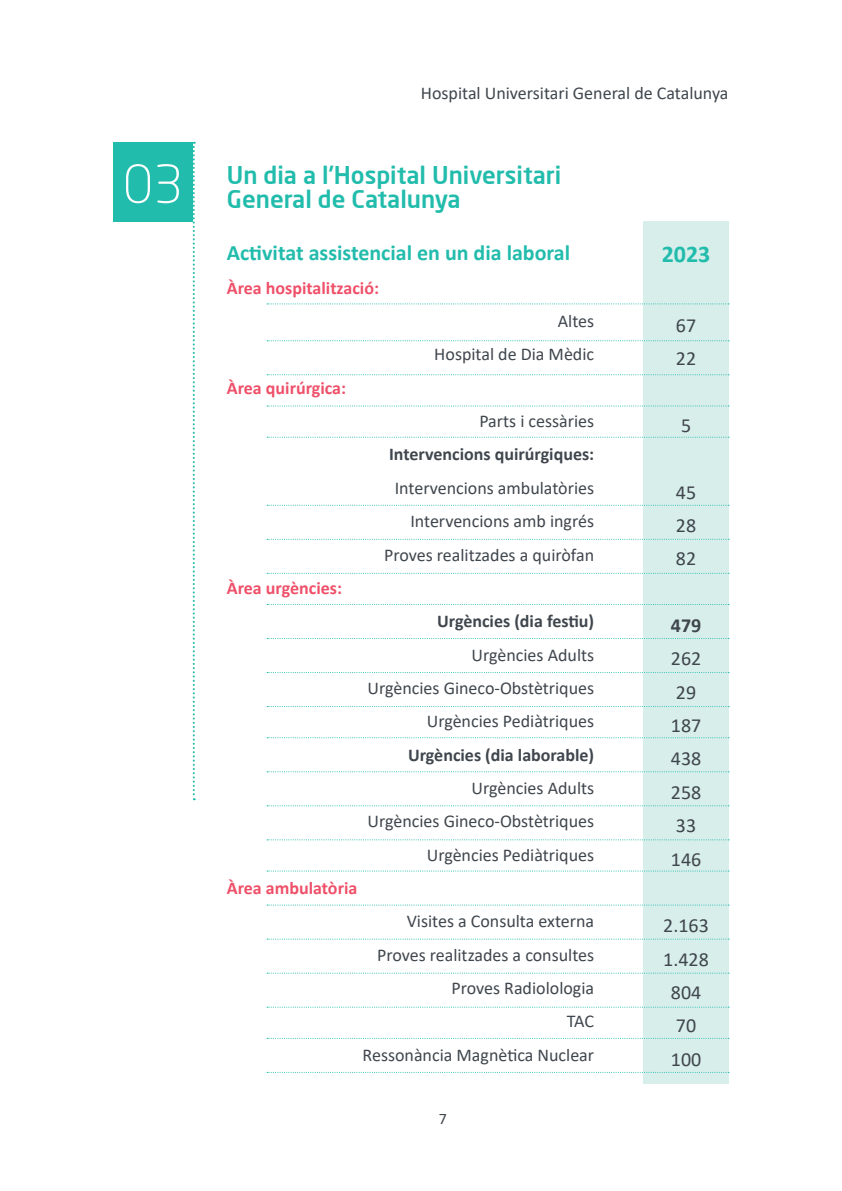
<style>
.page{position:relative;width:842px;height:1191px;background:#fff}
.page>*{position:absolute;margin:0;border:0;box-sizing:border-box;transform-origin:0 0}
.t1{font:300 52px "Neo Sans";color:#fff}
.t2{font:500 24px "Neo Sans";color:#22bcac}
.t3{font:700 24px "Calibri";color:#22bcac}
.t4{font:700 22px "Calibri";color:#22bcac}
.t5{font:20px "Calibri";color:#3f464d}
.t6{font:700 20px "Calibri";color:#3f464d}
.t7{font:18px "Calibri";color:#3f464d}
.t8{font:700 18px "Calibri";color:#3f464d}
.t9{font:700 18px "Calibri";color:#ef5069}
.t10{font:16px "Calibri";color:#3f464d}
</style>
<div class="page">
<div style="left:643px;top:221px;width:86px;height:862px;background:#d8eeeb"></div>
<div style="left:113px;top:142px;width:80px;height:80px;background:#22bcac"></div>
<svg style="left:193px;top:142px;width:2px;height:658px"></svg>
<svg style="left:267px;top:303px;width:462px;height:1px"></svg>
<svg style="left:267px;top:340px;width:462px;height:1px"></svg>
<svg style="left:267px;top:374px;width:462px;height:1px"></svg>
<svg style="left:267px;top:437px;width:462px;height:1px"></svg>
<svg style="left:267px;top:405px;width:462px;height:1px"></svg>
<svg style="left:267px;top:573px;width:462px;height:1px"></svg>
<svg style="left:267px;top:672px;width:462px;height:1px"></svg>
<svg style="left:267px;top:505px;width:462px;height:1px"></svg>
<svg style="left:267px;top:604px;width:462px;height:1px"></svg>
<svg style="left:267px;top:706px;width:462px;height:1px"></svg>
<svg style="left:267px;top:539px;width:462px;height:1px"></svg>
<svg style="left:267px;top:638px;width:462px;height:1px"></svg>
<svg style="left:267px;top:737px;width:462px;height:1px"></svg>
<svg style="left:267px;top:771px;width:462px;height:1px"></svg>
<svg style="left:267px;top:805px;width:462px;height:1px"></svg>
<svg style="left:267px;top:839px;width:462px;height:1px"></svg>
<svg style="left:267px;top:870px;width:462px;height:1px"></svg>
<svg style="left:267px;top:904px;width:462px;height:1px"></svg>
<svg style="left:267px;top:938px;width:462px;height:1px"></svg>
<svg style="left:267px;top:972px;width:462px;height:1px"></svg>
<svg style="left:267px;top:1006px;width:462px;height:1px"></svg>
<svg style="left:267px;top:1037px;width:462px;height:1px"></svg>
<p class="t1" style="left:123px;top:153px;width:62px">03</p>
<p class="t7" style="left:421px;top:80px;width:309px">Hospital Universitari General de Catalunya</p>
<p class="t2" style="left:227px;top:160px;width:336px">Un dia a l’Hospital Universitari</p>
<p class="t2" style="left:227px;top:184px;width:235px">General de Catalunya</p>
<p class="t4" style="left:227px;top:237px;width:345px">Activitat assistencial en un dia laboral</p>
<p class="t9" style="left:227px;top:275px;width:154px">Àrea hospitalització:</p>
<p class="t7" style="left:558px;top:308px;width:38px">Altes</p>
<p class="t7" style="left:434px;top:342px;width:161px">Hospital de Dia Mèdic</p>
<p class="t9" style="left:227px;top:375px;width:121px">Àrea quirúrgica:</p>
<p class="t7" style="left:479px;top:409px;width:116px">Parts i cessàries</p>
<p class="t8" style="left:389px;top:442px;width:207px">Intervencions quirúrgiques:</p>
<p class="t7" style="left:395px;top:475px;width:201px">Intervencions ambulatòries</p>
<p class="t7" style="left:410px;top:509px;width:185px">Intervencions amb ingrés</p>
<p class="t7" style="left:384px;top:542px;width:212px">Proves realitzades a quiròfan</p>
<p class="t9" style="left:227px;top:575px;width:117px">Àrea urgències:</p>
<p class="t8" style="left:437px;top:608px;width:159px">Urgències (dia festiu)</p>
<p class="t7" style="left:471px;top:642px;width:124px">Urgències Adults</p>
<p class="t7" style="left:367px;top:675px;width:228px">Urgències Gineco-Obstètriques</p>
<p class="t7" style="left:427px;top:709px;width:169px">Urgències Pediàtriques</p>
<p class="t8" style="left:408px;top:742px;width:188px">Urgències (dia laborable)</p>
<p class="t7" style="left:471px;top:775px;width:124px">Urgències Adults</p>
<p class="t7" style="left:367px;top:809px;width:228px">Urgències Gineco-Obstètriques</p>
<p class="t7" style="left:427px;top:842px;width:169px">Urgències Pediàtriques</p>
<p class="t9" style="left:227px;top:875px;width:132px">Àrea ambulatòria</p>
<p class="t7" style="left:407px;top:909px;width:189px">Visites a Consulta externa</p>
<p class="t7" style="left:377px;top:942px;width:219px">Proves realitzades a consultes</p>
<p class="t7" style="left:451px;top:975px;width:144px">Proves Radiolologia</p>
<p class="t7" style="left:567px;top:1009px;width:29px">TAC</p>
<p class="t7" style="left:363px;top:1042px;width:233px">Ressonància Magnètica Nuclear</p>
<p class="t10" style="left:439px;top:1107px;width:10px">7</p>
<p class="t3" style="left:662px;top:237px;width:50px">2023</p>
<p class="t5" style="left:676px;top:311px;width:22px">67</p>
<p class="t5" style="left:676px;top:345px;width:22px">22</p>
<p class="t5" style="left:681px;top:411px;width:12px">5</p>
<p class="t5" style="left:676px;top:478px;width:22px">45</p>
<p class="t5" style="left:676px;top:511px;width:22px">28</p>
<p class="t5" style="left:676px;top:545px;width:22px">82</p>
<p class="t6" style="left:671px;top:611px;width:32px">479</p>
<p class="t5" style="left:671px;top:645px;width:32px">262</p>
<p class="t5" style="left:676px;top:678px;width:22px">29</p>
<p class="t5" style="left:671px;top:711px;width:32px">187</p>
<p class="t5" style="left:671px;top:745px;width:32px">438</p>
<p class="t5" style="left:671px;top:778px;width:32px">258</p>
<p class="t5" style="left:676px;top:811px;width:22px">33</p>
<p class="t5" style="left:671px;top:845px;width:32px">146</p>
<p class="t5" style="left:663px;top:911px;width:47px">2.163</p>
<p class="t5" style="left:663px;top:945px;width:47px">1.428</p>
<p class="t5" style="left:671px;top:978px;width:32px">804</p>
<p class="t5" style="left:676px;top:1011px;width:22px">70</p>
<p class="t5" style="left:671px;top:1045px;width:32px">100</p>
</div>
